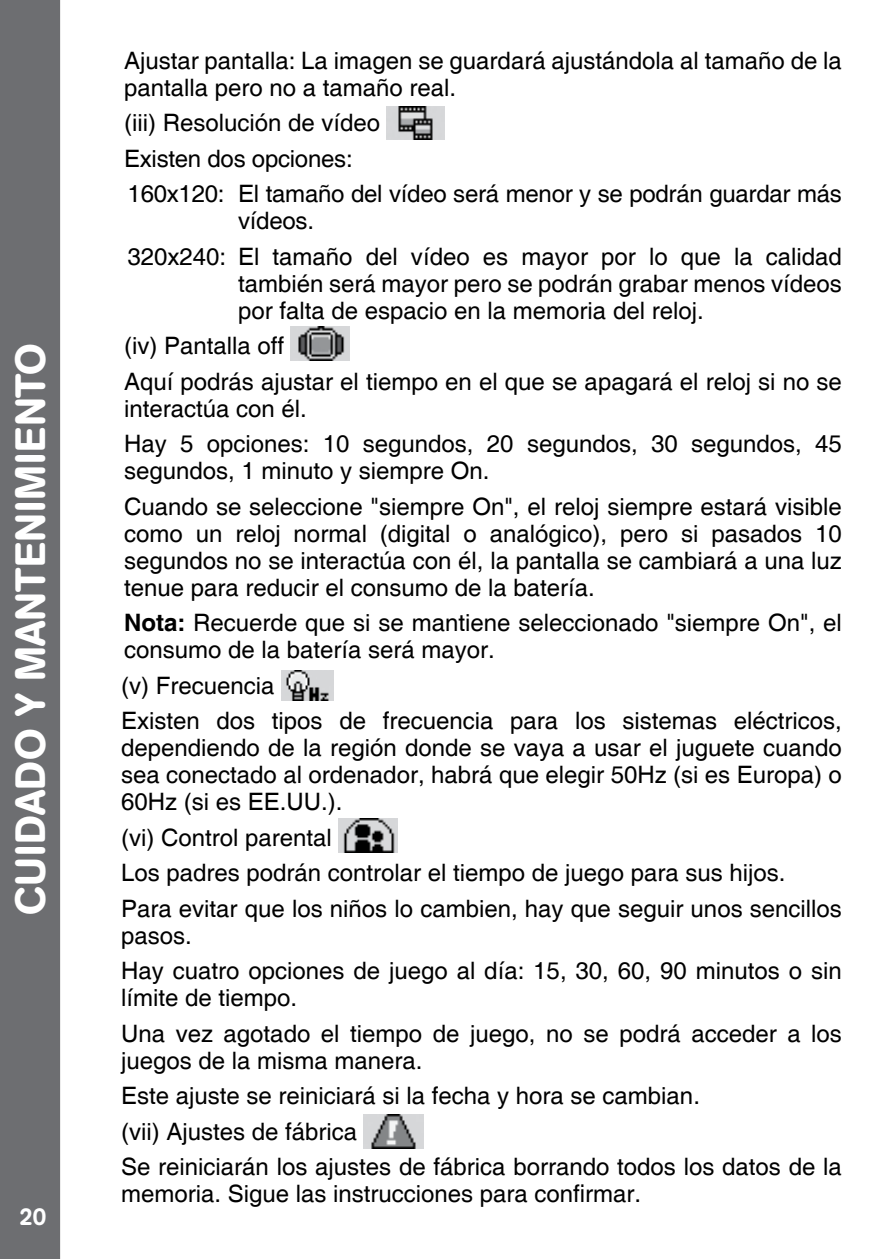
<style>
.page{position:relative;width:893px;height:1259px;background:#fff}
.page>*{position:absolute;margin:0;border:0;box-sizing:border-box;transform-origin:0 0}
.t1{font:500 42px "AG Book Rounded";color:#fff}
.t2{font:24px/35.4px "Helvetica";color:#000}
.t3{font:500 24px "AG Book Rounded";color:#fff}
.s1{font-weight:700}
</style>
<div class="page">
<div style="left:0;top:0;width:60px;height:1259px;background:#6d6e71"></div>
<img style="left:387px;top:107px;width:57px;height:33px">
<img style="left:291px;top:327px;width:59px;height:33px">
<img style="left:281px;top:670px;width:53px;height:30px">
<img style="left:338px;top:818px;width:60px;height:34px">
<img style="left:364px;top:1114px;width:59px;height:34px">
<h1 class="t1" style="left:6px;top:915px;width:570px;rotate:-90deg">Cuidado y mantenimiento</h1>
<p class="t3" style="left:19px;top:1202px;width:28px">20</p>
<p class="t2" style="left:124px;top:47px;width:719px;line-height:27px">Ajustar pantalla: La imagen se guardará ajustándola al tamaño de la pantalla pero no a tamaño real.</p>
<p class="t2" style="left:124px;top:106px;width:719px">(iii) Resolución de vídeo<br>Existen dos opciones:<br>160x120: El tamaño del vídeo será menor y se podrán guardar más</p>
<p class="t2" style="left:128px;top:204px;width:716px;text-indent:111px">vídeos.<br>320x240: El tamaño del vídeo es mayor por lo que la calidad</p>
<p class="t2" style="left:238px;top:270px;width:605px;line-height:27px">también será mayor pero se podrán grabar menos vídeos por falta de espacio en la memoria del reloj.</p>
<p class="t2" style="left:124px;top:329px;width:719px">(iv) Pantalla off<br>Aquí podrás ajustar el tiempo en el que se apagará el reloj si no se</p>
<p class="t2" style="left:124px;top:391px;width:719px">interactúa con él.<br>Hay 5 opciones: 10 segundos, 20 segundos, 30 segundos, 45</p>
<p class="t2" style="left:124px;top:454px;width:719px">segundos, 1 minuto y siempre On.<br>Cuando se seleccione "siempre On", el reloj siempre estará visible</p>
<p class="t2" style="left:124px;top:520px;width:719px;line-height:27px;text-align:justify">como un reloj normal (digital o analógico), pero si pasados 10 segundos no se interactúa con él, la pantalla se cambiará a una luz tenue para reducir el consumo de la batería.</p>
<p class="t2" style="left:124px;top:610px;width:719px;line-height:27px"><span class="s1">Nota:</span> Recuerde que si se mantiene seleccionado "siempre On", el consumo de la batería será mayor.</p>
<p class="t2" style="left:121px;top:668px;width:722px">(v) Frecuencia<br>Existen dos tipos de frecuencia para los sistemas eléctricos,</p>
<p class="t2" style="left:121px;top:735px;width:722px;line-height:27px;text-align:justify">dependiendo de la región donde se vaya a usar el juguete cuando sea conectado al ordenador, habrá que elegir 50Hz (si es Europa) o 60Hz (si es EE.UU.).</p>
<p class="t2" style="left:121px;top:820px;width:722px">(vi) Control parental<br>Los padres podrán controlar el tiempo de juego para sus hijos.<br>Para evitar que los niños lo cambien, hay que seguir unos sencillos</p>
<p class="t2" style="left:121px;top:918px;width:722px">pasos.<br>Hay cuatro opciones de juego al día: 15, 30, 60, 90 minutos o sin</p>
<p class="t2" style="left:121px;top:981px;width:722px">límite de tiempo.<br>U na vez agotado el tiempo de juego, no se podrá acceder a los</p>
<p class="t2" style="left:121px;top:1043px;width:722px">juegos de la misma manera.<br>Este ajuste se reiniciará si la fecha y hora se cambian.<br>(vii) Ajustes de fábrica<br>Se reiniciarán los ajustes de fábrica borrando todos los datos de la</p>
<p class="t2" style="left:121px;top:1177px;width:522px">memoria. Sigue las instrucciones para confirmar.</p>
</div>
